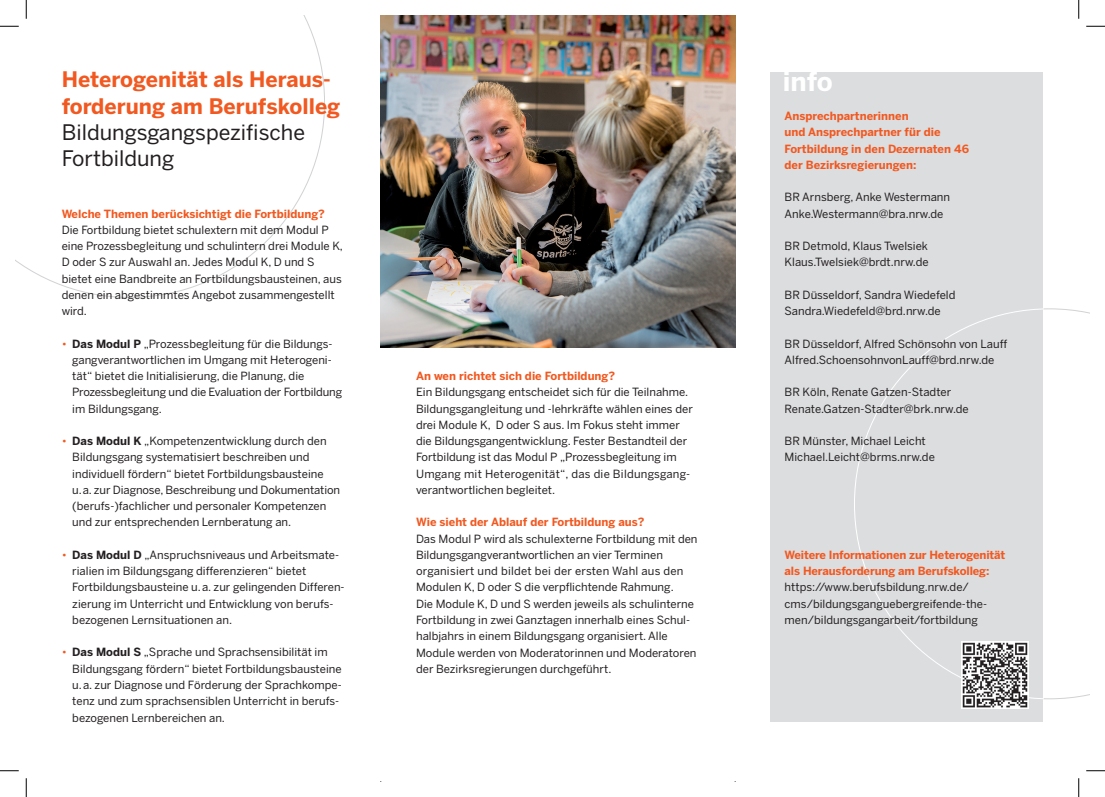
<style>
.page{position:relative;width:1105px;height:797px;background:#fff}
.page>*{position:absolute;margin:0;border:0;box-sizing:border-box;transform-origin:0 0}
.t1{font:700 26.25px "Benton Sans";color:#fff}
.t2{font:700 21.25px/26.2px "Benton Sans";color:#f15921}
.t3{font:21.25px/26.2px "Benton Sans";color:#231f20}
.t4{font:11.25px/16.2px "Benton Sans";color:#231f20}
.t5{font:700 11.25px/16.2px "Benton Sans";color:#f15921}
.s1{color:#f15921}
.s2{font-weight:700}
</style>
<div class="page">
<div style="left:770px;top:72px;width:273px;height:650px;background:#dcdddf"></div>
<svg style="left:16px;top:16px;width:309px;height:282px"></svg>
<svg style="left:1043px;top:308px;width:46px;height:391px"></svg>
<svg style="left:854px;top:308px;width:189px;height:391px"></svg>
<img style="left:381px;top:16px;width:354px;height:332px">
<img style="left:961px;top:642px;width:67px;height:66px">
<svg style="left:0;top:25px;width:19px;height:2px"></svg>
<svg style="left:1086px;top:25px;width:19px;height:2px"></svg>
<svg style="left:0;top:770px;width:19px;height:1px"></svg>
<svg style="left:1086px;top:770px;width:19px;height:1px"></svg>
<svg style="left:25px;top:0;width:2px;height:19px"></svg>
<svg style="left:25px;top:778px;width:2px;height:19px"></svg>
<svg style="left:1078px;top:0;width:1px;height:19px"></svg>
<svg style="left:1078px;top:778px;width:1px;height:19px"></svg>
<h2 class="t2" style="left:62px;top:67px;width:280px">Heterogenität als Heraus&shy;forderung am Berufskolleg</h2>
<h2 class="t3" style="left:62px;top:119px;width:245px">Bildungsgangspezifische<br>Fortbildung</h2>
<p class="t5" style="left:62px;top:206px;width:265px">Welche Themen berücksichtigt die Fortbildung?</p>
<p class="t4" style="left:62px;top:222px;width:283px">Die Fortbildung bietet schulextern mit dem Modul P eine Prozessbegleitung und schulintern drei Module K, D oder S zur Auswahl an. Jedes Modul K, D und S bietet eine Bandbreite an Fortbildungsbausteinen, aus denen ein abgestimmtes Angebot zusammengestellt wird.</p>
<p class="t4" style="left:72px;top:335px;width:271px;text-indent:-11px"><span class="s1">•</span> <span class="s2">Das Modul P</span> „Prozessbegleitung für die Bildungs&shy;gangverantwortlichen im Umgang mit Heterogeni&shy;tät“ bietet die Initialisierung, die Planung, die Prozessbegleitung und die Evaluation der Fortbildung im Bildungsgang.</p>
<p class="t4" style="left:72px;top:433px;width:269px;text-indent:-11px"><span class="s1">•</span> <span class="s2">Das Modul K</span> „Kompetenzentwicklung durch den Bildungsgang systematisiert beschreiben und individuell fördern“ bietet Fortbildungsbausteine u.a. zur Diagnose, Beschreibung und Dokumentation (berufs-)fachlicher und personaler Kompetenzen und zur entsprechenden Lernberatung an.</p>
<p class="t4" style="left:72px;top:547px;width:274px;text-indent:-11px"><span class="s1">•</span> <span class="s2">Das Modul D</span> „Anspruchsniveaus und Arbeitsmate&shy;rialien im Bildungsgang differenzieren“ bietet Fortbildungsbausteine u.a. zur gelingenden Differen&shy;zierung im Unterricht und Entwicklung von berufs&shy;bezogenen Lernsituationen an.</p>
<p class="t4" style="left:72px;top:644px;width:271px;text-indent:-11px"><span class="s1">•</span> <span class="s2">Das Modul S</span> „Sprache und Sprachsensibilität im Bildungsgang fördern“ bietet Fortbildungsbausteine u.a. zur Diagnose und Förderung der Sprachkompe&shy;tenz und zum sprachsensiblen Unterricht in berufs&shy;bezogenen Lernbereichen an.</p>
<p class="t5" style="left:416px;top:368px;width:201px">An wen richtet sich die Fortbildung?</p>
<p class="t4" style="left:416px;top:384px;width:278px">Ein Bildungsgang entscheidet sich für die Teilnahme.<br>Bildungsgangleitung und -lehrkräfte wählen eines der drei Module K, D oder S aus. Im Fokus steht immer die Bildungsgangentwicklung. Fester Bestandteil der Fortbildung ist das Modul P „Prozessbegleitung im Umgang mit Heterogenität“, das die Bildungsgang&shy;verantwortlichen begleitet.</p>
<p class="t5" style="left:416px;top:514px;width:230px">Wie sieht der Ablauf der Fortbildung aus?</p>
<p class="t4" style="left:416px;top:530px;width:283px">Das Modul P wird als schulexterne Fortbildung mit den Bildungsgangverantwortlichen an vier Terminen organisiert und bildet bei der ersten Wahl aus den Modulen K, D oder S die verpflichtende Rahmung.<br>Die Module K, D und S werden jeweils als schulinterne Fortbildung in zwei Ganztagen innerhalb eines Schul&shy;halbjahrs in einem Bildungsgang organisiert. Alle Module werden von Moderatorinnen und Moderatoren der Bezirksregierungen durchgeführt.</p>
<h1 class="t1" style="left:783px;top:66px;width:52px">info</h1>
<p class="t5" style="left:785px;top:108px;width:186px">Ansprechpartnerinnen<br>und Ansprechpartner für die<br>Fortbildung in den Dezernaten 46 der Bezirksregierungen:</p>
<p class="t4" style="left:785px;top:189px;width:167px">BR Arnsberg, Anke Westermann<br>Anke.Westermann@bra.nrw.de</p>
<p class="t4" style="left:785px;top:238px;width:146px">BR Detmold, Klaus Twelsiek<br>Klaus.Twelsiek@brdt.nrw.de</p>
<p class="t4" style="left:785px;top:287px;width:172px">BR Düsseldorf, Sandra Wiedefeld<br>Sandra.Wiedefeld@brd.nrw.de</p>
<p class="t4" style="left:785px;top:335px;width:224px">BR Düsseldorf, Alfred Schönsohn von Lauff<br>Alfred.SchoensohnvonLauff@brd.nrw.de</p>
<p class="t4" style="left:785px;top:384px;width:186px">BR Köln, Renate Gatzen-Stadter<br>Renate.Gatzen-Stadter@brk.nrw.de</p>
<p class="t4" style="left:785px;top:433px;width:152px">BR Münster, Michael Leicht<br>Michael.Leicht@brms.nrw.de</p>
<p class="t5" style="left:785px;top:547px;width:222px">Weitere Informationen zur Heterogenität als Herausforderung am Berufskolleg:</p>
<p class="t4" style="left:785px;top:579px;width:204px">https://www.berufsbildung.nrw.de/ cms/bildungsganguebergreifende-the&shy;men/bildungsgangarbeit/fortbildung</p>
</div>
